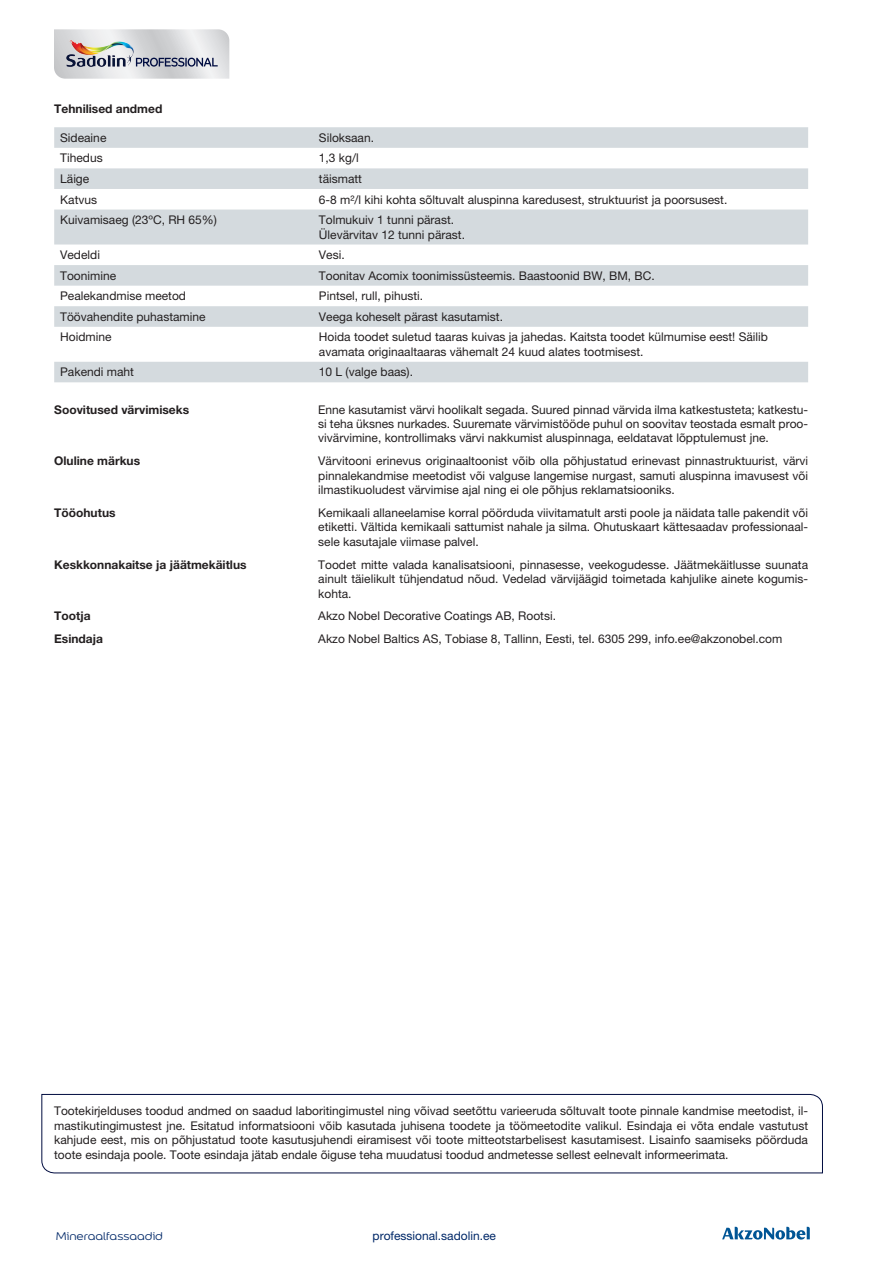
<style>
.page{position:relative;width:893px;height:1263px;background:#fff}
.page>*{position:absolute;margin:0;border:0;box-sizing:border-box;transform-origin:0 0}
.TEKST_EE_2page{font:12px/14.4px "Helvetica Neue LT Pro";color:#231f20;text-align:justify}
.TABEL{font:12px/14.4px "Helvetica Neue LT Pro";color:#231f20}
.TEKST_EE_2page-2{font:700 12px "Helvetica Neue LT Pro";color:#231f20}
.t1{font:12px "Helvetica Neue LT Pro";color:#002868}
.t2{font:12px "Colour Sans";color:#002868}
.TEKST_EE{font:700 12px "Helvetica Neue LT Pro";color:#231f20}
</style>
<div class="page">
<svg style="left:722px;top:1227px;width:88px;height:12px"></svg>
<svg style="left:54px;top:29px;width:175px;height:50px;background:#cfd0d5"></svg>
<img style="left:66px;top:30px;width:68px;height:41px">
<svg style="left:41px;top:1094px;width:782px;height:80px"></svg>
<svg style="left:54px;top:127px;width:754px;height:255px;fill:#d4dade"></svg>
<p class="TEKST_EE" style="left:54px;top:101px;width:110px">Tehnilised andmed</p>
<p class="TABEL" style="left:60px;top:130px;width:48px">Sideaine</p>
<p class="TABEL" style="left:319px;top:130px;width:57px">Siloksaan.</p>
<p class="TABEL" style="left:60px;top:151px;width:44px">Tihedus</p>
<p class="TABEL" style="left:319px;top:151px;width:41px">1,3 kg/l</p>
<p class="TABEL" style="left:60px;top:171px;width:31px">Läige</p>
<p class="TABEL" style="left:319px;top:171px;width:45px">täismatt</p>
<p class="TABEL" style="left:60px;top:192px;width:38px">Katvus</p>
<p class="TABEL" style="left:319px;top:192px;width:410px">6-8 m²/l kihi kohta sõltuvalt aluspinna karedusest, struktuurist ja poorsusest.</p>
<p class="TABEL" style="left:60px;top:212px;width:158px">Kuivamisaeg (23ºC, RH 65%)</p>
<p class="TABEL" style="left:319px;top:212px;width:148px">Tolmukuiv 1 tunni pärast.<br>Ülevärvitav 12 tunni pärast.</p>
<p class="TABEL" style="left:60px;top:247px;width:41px">Vedeldi</p>
<p class="TABEL" style="left:319px;top:247px;width:27px">Vesi.</p>
<p class="TABEL" style="left:60px;top:268px;width:58px">Toonimine</p>
<p class="TABEL" style="left:319px;top:268px;width:337px">Toonitav Acomix toonimissüsteemis. Baastoonid BW, BM, BC.</p>
<p class="TABEL" style="left:60px;top:289px;width:127px">Pealekandmise meetod</p>
<p class="TABEL" style="left:319px;top:289px;width:106px">Pintsel, rull, pihusti.</p>
<p class="TABEL" style="left:60px;top:309px;width:147px">Töövahendite puhastamine</p>
<p class="TABEL" style="left:319px;top:309px;width:186px">Veega koheselt pärast kasutamist.</p>
<p class="TABEL" style="left:60px;top:330px;width:53px">Hoidmine</p>
<p class="TABEL" style="left:319px;top:330px;width:450px">Hoida toodet suletud taaras kuivas ja jahedas. Kaitsta toodet külmumise eest! Säilib avamata originaaltaaras vähemalt 24 kuud alates tootmisest.</p>
<p class="TABEL" style="left:60px;top:365px;width:75px">Pakendi maht</p>
<p class="TABEL" style="left:319px;top:365px;width:96px">10 L (valge baas).</p>
<p class="TEKST_EE_2page-2" style="left:54px;top:402px;width:136px">Soovitused värvimiseks</p>
<p class="TEKST_EE_2page" style="left:318px;top:402px;width:491px">Enne kasutamist värvi hoolikalt segada. Suured pinnad värvida ilma katkestusteta; katkestu&shy;si teha üksnes nurkades. Suuremate värvimistööde puhul on soovitav teostada esmalt proo&shy;vivärvimine, kontrollimaks värvi nakkumist aluspinnaga, eeldatavat lõpptulemust jne.</p>
<p class="TEKST_EE_2page-2" style="left:54px;top:454px;width:87px">Oluline märkus</p>
<p class="TEKST_EE_2page" style="left:318px;top:454px;width:491px">Värvitooni erinevus originaaltoonist võib olla põhjustatud erinevast pinnastruktuurist, värvi pinnalekandmise meetodist või valguse langemise nurgast, samuti aluspinna imavusest või ilmastikuoludest värvimise ajal ning ei ole põhjus reklamatsiooniks.</p>
<p class="TEKST_EE_2page-2" style="left:54px;top:505px;width:63px">Tööohutus</p>
<p class="TEKST_EE_2page" style="left:318px;top:505px;width:491px">Kemikaali allaneelamise korral pöörduda viivitamatult arsti poole ja näidata talle pakendit või etiketti. Vältida kemikaali sattumist nahale ja silma. Ohutuskaart kättesaadav professionaal&shy;sele kasutajale viimase palvel.</p>
<p class="TEKST_EE_2page-2" style="left:54px;top:557px;width:194px">Keskkonnakaitse ja jäätmekäitlus</p>
<p class="TEKST_EE_2page" style="left:318px;top:557px;width:491px">Toodet mitte valada kanalisatsiooni, pinnasesse, veekogudesse. Jäätmekäitlusse suunata ainult täielikult tühjendatud nõud. Vedelad värvijäägid toimetada kahjulike ainete kogumis&shy;kohta.</p>
<p class="TEKST_EE_2page-2" style="left:54px;top:609px;width:38px">Tootja</p>
<p class="TEKST_EE_2page" style="left:318px;top:609px;width:239px">Akzo Nobel Decorative Coatings AB, Rootsi.</p>
<p class="TEKST_EE_2page-2" style="left:54px;top:632px;width:50px">Esindaja</p>
<p class="TEKST_EE_2page" style="left:318px;top:632px;width:466px">Akzo Nobel Baltics AS, Tobiase 8, Tallinn, Eesti, tel. 6305 299, info.ee@akzonobel.com</p>
<p class="TEKST_EE_2page" style="left:54px;top:1104px;width:755px">Tootekirjelduses toodud andmed on saadud laboritingimustel ning võivad seetõttu varieeruda sõltuvalt toote pinnale kandmise meetodist, il&shy;mastikutingimustest jne. Esitatud informatsiooni võib kasutada juhisena toodete ja töömeetodite valikul. Esindaja ei võta endale vastutust kahjude eest, mis on põhjustatud toote kasutusjuhendi eiramisest või toote mitteotstarbelisest kasutamisest. Lisainfo saamiseks pöörduda toote esindaja poole. Toote esindaja jätab endale õiguse teha muudatusi toodud andmetesse sellest eelnevalt informeerimata.</p>
<p class="t2" style="left:56px;top:1228px;width:109px">Mineraalfassaadid</p>
<p class="t1" style="left:373px;top:1228px;width:125px">professional.sadolin.ee</p>
</div>
